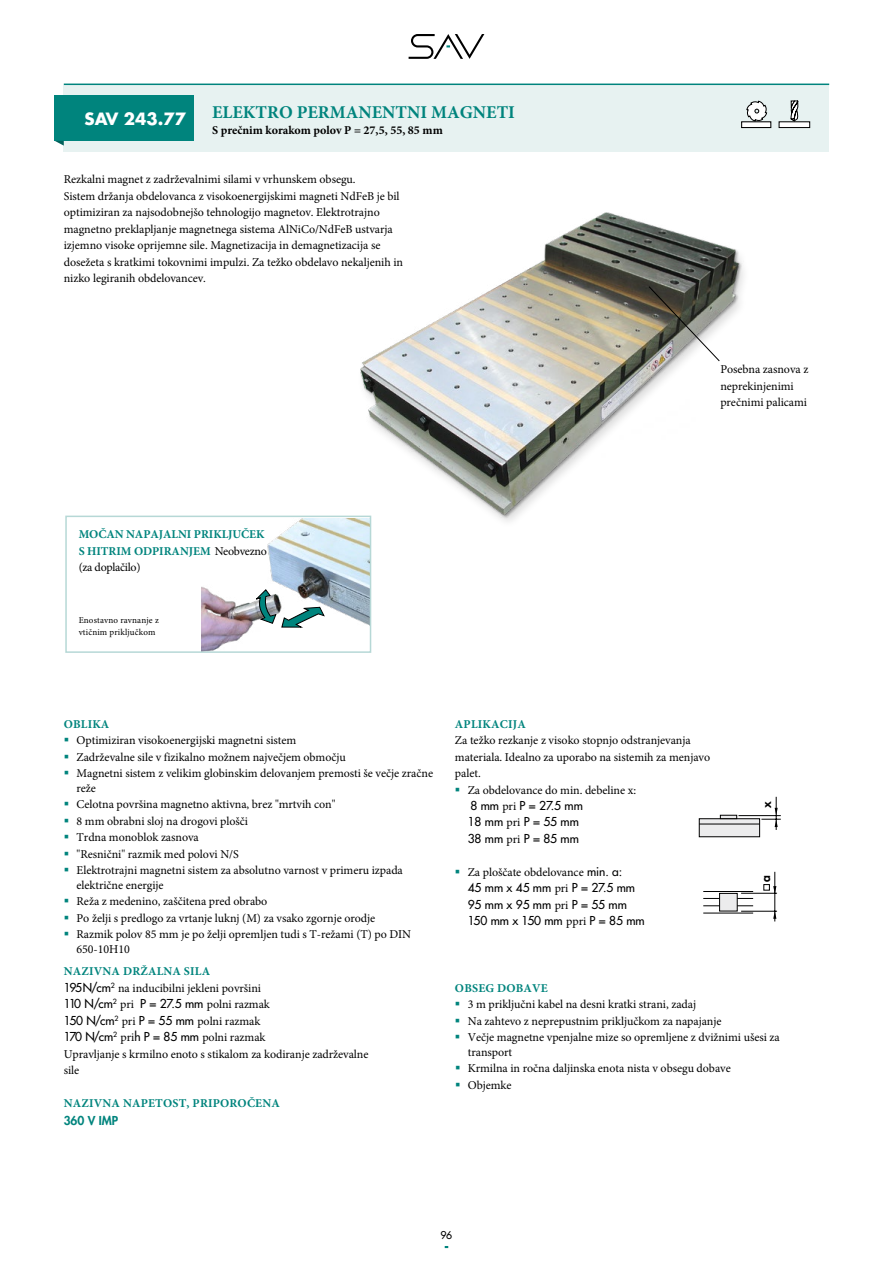
<style>
.page{position:relative;width:893px;height:1263px;background:#fff}
.page>*{position:absolute;margin:0;border:0;box-sizing:border-box;transform-origin:0 0}
.t1{font:700 18px "Minion Pro";color:#00847d}
.t2{font:700 16.5px "Futura Std";color:#fff}
.t3{font:12px/16.5px "Minion Pro";letter-spacing:-.005em;color:#000}
.t4{font:500 12px/16.2px "Futura Std";letter-spacing:-.005em;color:#000}
.t5{font:700 12px/16.5px "Minion Pro";letter-spacing:-.005em;color:#00847d}
.t6{font:700 12px "Minion Pro";letter-spacing:.015em;color:#00847d}
.t7{font:700 12px "Minion Pro";color:#000}
.t8{font:800 12px "Futura Std";letter-spacing:-.005em;color:#00847d}
.t9{font:800 12px "Futura Std";color:#000}
.t10{font:500 10.5px "Futura Std";color:#000}
.t11{font:9px/12px "Minion Pro";letter-spacing:.015em;color:#000}
.s1{font-weight:400;color:#000}
.s2{font-weight:700;color:#00847d}
.s3{font-family:"Futura Std";font-weight:500}
.s4{font-family:"Minion Pro";font-weight:400}
</style>
<div class="page">
<svg style="left:409px;top:34px;width:75px;height:25px"></svg>
<img style="left:343px;top:212px;width:401px;height:314px">
<img style="left:202px;top:519px;width:166px;height:131px">
<svg style="left:256px;top:589px;width:71px;height:42px"></svg>
<div style="left:65px;top:516px;width:306px;height:137px;border:2px solid #b6d8d6"></div>
<hr style="left:703px;top:913px;width:50px;height:1px;background:#000">
<hr style="left:703px;top:905px;width:50px;height:1px;background:#000">
<hr style="left:703px;top:898px;width:50px;height:1px;background:#000">
<hr style="left:703px;top:891px;width:50px;height:1px;background:#000">
<hr style="left:741px;top:893px;width:36px;height:1px;background:#000">
<hr style="left:741px;top:911px;width:36px;height:1px;background:#000">
<hr style="left:774px;top:872px;width:1px;height:49px;background:#000">
<div style="left:719px;top:893px;width:19px;height:18px;background:#ececed;border:1px solid #000"></div>
<svg style="left:773px;top:911px;width:3px;height:8px"></svg>
<div style="left:699px;top:818px;width:61px;height:19px;background:#ececed;border:1px solid #000"></div>
<hr style="left:699px;top:824px;width:61px;height:1px;background:#000">
<div style="left:720px;top:815px;width:17px;height:4px;border:1px solid #000"></div>
<hr style="left:738px;top:815px;width:43px;height:1px;background:#000">
<hr style="left:776px;top:797px;width:1px;height:33px;background:#000">
<svg style="left:761px;top:808px;width:20px;height:19px"></svg>
<svg style="left:648px;top:286px;width:72px;height:75px;background:#807f77"></svg>
<div style="left:64px;top:85px;width:765px;height:66px;background:#e7f2f1"></div>
<svg style="left:764px;top:884px;width:12px;height:10px"></svg>
<div style="left:55px;top:95px;width:139px;height:46px;background:#00847d"></div>
<svg style="left:55px;top:141px;width:9px;height:5px"></svg>
<hr style="left:64px;top:84px;width:765px;height:1px;background:#00847d">
<svg style="left:746px;top:100px;width:22px;height:21px"></svg>
<div style="left:742px;top:122px;width:29px;height:6px;background:#fff"></div>
<div style="left:741px;top:121px;width:30px;height:7px;border:1px solid #000"></div>
<div style="left:779px;top:122px;width:31px;height:6px;background:#fff"></div>
<div style="left:779px;top:121px;width:31px;height:7px;border:1px solid #000"></div>
<svg style="left:790px;top:100px;width:9px;height:23px"></svg>
<h2 class="t2" style="left:85px;top:108px;width:103px">SAV 243.77</h2>
<h1 class="t1" style="left:212px;top:100px;width:304px">ELEKTRO PERMANENTNI MAGNETI</h1>
<p class="t7" style="left:212px;top:121px;width:232px">S prečnim korakom polov P = 27,5, 55, 85 mm</p>
<p class="t3" style="left:64px;top:171px;width:341px">Rezkalni magnet z zadrževalnimi silami v vrhunskem obsegu.<br>Sistem držanja obdelovanca z visokoenergijskimi magneti NdFeB je bil optimiziran za najsodobnejšo tehnologijo magnetov. Elektrotrajno magnetno preklapljanje magnetnega sistema AlNiCo/NdFeB ustvarja izjemno visoke oprijemne sile. Magnetizacija in demagnetizacija se dosežeta s kratkimi tokovnimi impulzi. Za težko obdelavo nekaljenih in nizko legiranih obdelovancev.</p>
<p class="t3" style="left:720px;top:361px;width:90px">Posebna zasnova z neprekinjenimi prečnimi palicami</p>
<p class="t5" style="left:79px;top:526px;width:190px">MOČAN NAPAJALNI PRIKLJUČEK<br>S HITRIM ODPIRANJEM <span class="s1">Neobvezno (za doplačilo)</span></p>
<p class="t11" style="left:79px;top:614px;width:82px">Enostavno ravnanje z vtičnim priključkom</p>
<p class="t6" style="left:64px;top:715px;width:47px">OBLIKA</p>
<p class="t3" style="left:77px;top:732px;width:358px">Optimiziran visokoenergijski magnetni sistem<br>Zadrževalne sile v fizikalno možnem največjem območju<br>Magnetni sistem z velikim globinskim delovanjem premosti še večje zračne</p>
<p class="t3" style="left:77px;top:780px;width:328px">reže<br>Celotna površina magnetno aktivna, brez "mrtvih con"<br>8 mm obrabni sloj na drogovi plošči<br>Trdna monoblok zasnova<br>"Resnični" razmik med polovi N/S<br>Elektrotrajni magnetni sistem za absolutno varnost v primeru izpada</p>
<p class="t3" style="left:77px;top:877px;width:336px">električne energije<br>Reža z medenino, zaščitena pred obrabo<br>Po želji s predlogo za vrtanje luknj (M) za vsako zgornje orodje Razmik polov 85 mm je po želji opremljen tudi s T-režami (T) po DIN</p>
<p class="t3" style="left:77px;top:941px;width:55px">650-10H10</p>
<p class="t3" style="left:64px;top:963px;width:199px"><span class="s2">NAZIVNA DRŽALNA SILA<br></span><span class="s3">195 N/cm</span><sup>2</sup> na inducibilni jekleni površini</p>
<p class="t4" style="left:64px;top:996px;width:208px">110 N/cm<sup>2</sup> <span class="s4">pri</span> P = 27.5 mm <span class="s4">polni razmak</span></p>
<p class="t3" style="left:64px;top:1013px;width:198px"><span class="s3">150 N/cm</span><sup>2</sup> pri <span class="s3">P = 55 mm</span> polni razmak</p>
<p class="t4" style="left:64px;top:1029px;width:203px">170 N/cm<sup>2</sup> <span class="s4">pri</span>h P = 85 mm <span class="s4">polni razmak</span></p>
<p class="t3" style="left:64px;top:1046px;width:306px">Upravljanje s krmilno enoto s stikalom za kodiranje zadrževalne sile</p>
<p class="t6" style="left:64px;top:1095px;width:218px">NAZIVNA NAPETOST, PRIPOROČENA</p>
<p class="t8" style="left:64px;top:1113px;width:56px">360 V IMP</p>
<p class="t6" style="left:455px;top:715px;width:72px">APLIKACIJA</p>
<p class="t3" style="left:455px;top:732px;width:237px">Za težko rezkanje z visoko stopnjo odstranjevanja</p>
<p class="t3" style="left:455px;top:749px;width:257px">materiala. Idealno za uporabo na sistemih za menjavo</p>
<p class="t3" style="left:455px;top:765px;width:27px">palet.</p>
<p class="t3" style="left:468px;top:782px;width:170px">Za obdelovance do min. debeline x:</p>
<p class="t4" style="left:468px;top:798px;width:117px">8 mm <span class="s4">pri</span> P = 27.5 mm<br>18 mm <span class="s4">pri</span> P = 55 mm<br>38 mm <span class="s4">pri</span> P = 85 mm</p>
<p class="t3" style="left:468px;top:864px;width:156px">Za ploščate obdelovance <span class="s3">min. a:</span></p>
<p class="t4" style="left:468px;top:879px;width:178px">45 mm x 45 mm <span class="s4">pri</span> P = 27.5 mm<br>95 mm x 95 mm <span class="s4">pri</span> P = 55 mm<br>150 mm x 150 mm <span class="s4">ppri</span> P = 85 mm</p>
<p class="t9" style="left:759px;top:807px;width:9px;rotate:-90deg">x</p>
<p class="t9" style="left:758px;top:882px;width:8px;rotate:-90deg">a</p>
<p class="t6" style="left:455px;top:979px;width:94px">OBSEG DOBAVE</p>
<p class="t3" style="left:468px;top:996px;width:314px">3 m priključni kabel na desni kratki strani, zadaj<br>Na zahtevo z neprepustnim priključkom za napajanje<br>Večje magnetne vpenjalne mize so opremljene z dvižnimi ušesi za</p>
<p class="t3" style="left:468px;top:1044px;width:264px">transport<br>Krmilna in ročna daljinska enota nista v obsegu dobave<br>Objemke</p>
<p class="t10" style="left:441px;top:1229px;width:13px">96</p>
</div>
